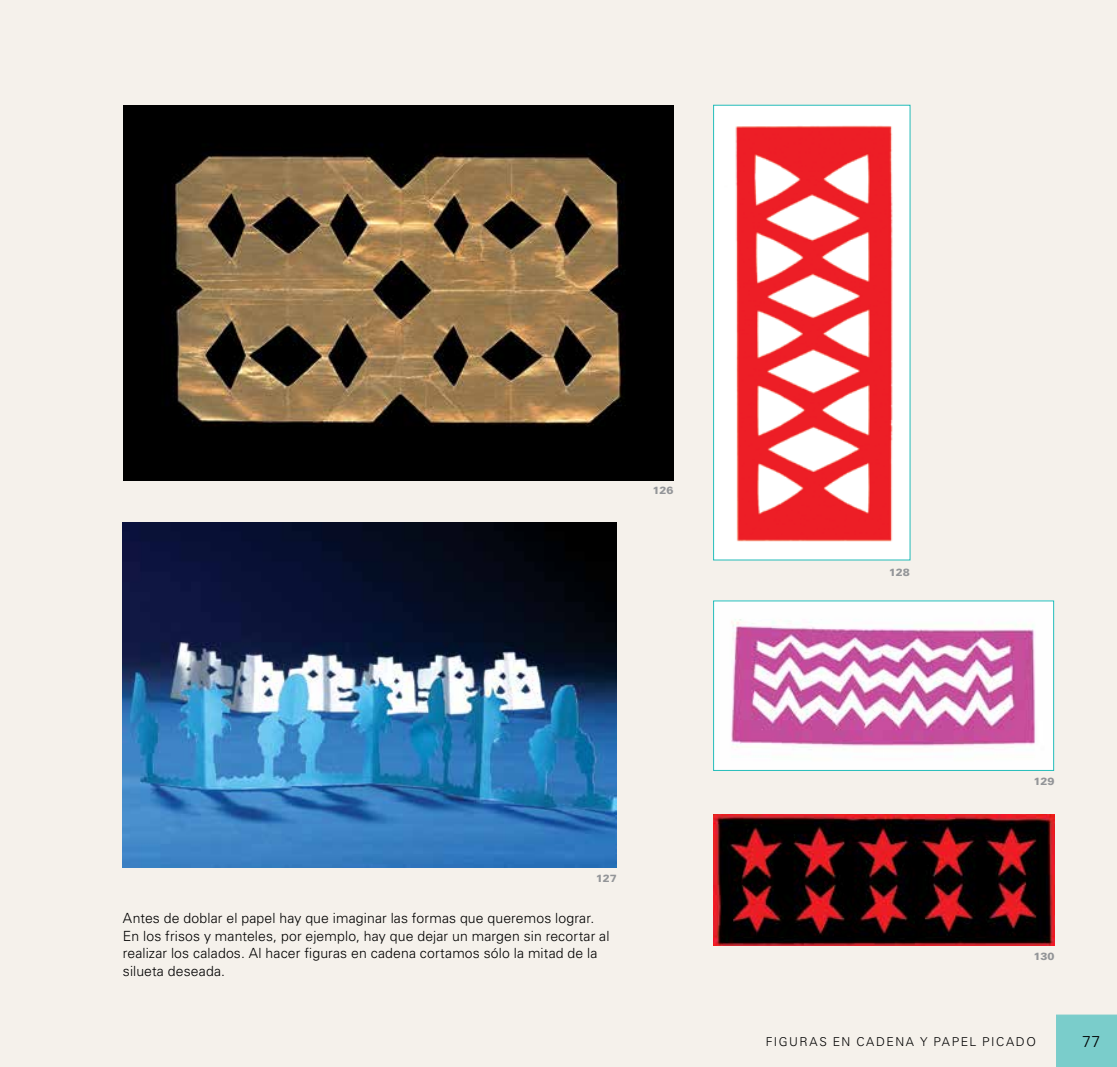
<style>
.page{position:relative;width:1117px;height:1067px;background:#fff}
.page>*{position:absolute;margin:0;border:0;box-sizing:border-box;transform-origin:0 0}
.t1{font:300 15.75px "Univers";color:#000}
.t2{font:300 14px/17.5px "Univers";letter-spacing:.01em;color:#000}
.t3{font:300 12.25px "Univers";letter-spacing:.125em;color:#000}
.t4{font:900 10.5px "Univers";color:#939598}
</style>
<div class="page">
<div style="left:0;top:0;width:1116px;height:1067px;background:#f5f1eb"></div>
<div style="left:1056px;top:1014px;width:60px;height:53px;background:#7acdcb"></div>
<img style="left:123px;top:105px;width:550px;height:375px">
<img style="left:123px;top:522px;width:493px;height:345px">
<img style="left:715px;top:107px;width:193px;height:451px">
<div style="left:713px;top:105px;width:197px;height:455px;border:1px solid #22bcb9"></div>
<img style="left:715px;top:602px;width:336px;height:167px">
<div style="left:713px;top:600px;width:340px;height:171px;border:1px solid #22bcb9"></div>
<img style="left:713px;top:814px;width:341px;height:131px">
<p class="t4" style="left:652px;top:484px;width:23px">126</p>
<p class="t4" style="left:596px;top:871px;width:23px">127</p>
<p class="t2" style="left:123px;top:909px;width:488px">Antes de doblar el papel hay que imaginar las formas que queremos lograr.<br>En los frisos y manteles, por ejemplo, hay que dejar un margen sin recortar al realizar los calados. Al hacer figuras en cadena cortamos sólo la mitad de la silueta deseada.</p>
<p class="t4" style="left:888px;top:565px;width:23px">128</p>
<p class="t4" style="left:1033px;top:774px;width:23px">129</p>
<p class="t4" style="left:1033px;top:949px;width:23px">130</p>
<p class="t3" style="left:765px;top:1034px;width:271px">FIGURAS EN CADENA Y PAPEL PICADO</p>
<p class="t1" style="left:1081px;top:1032px;width:19px">77</p>
</div>
